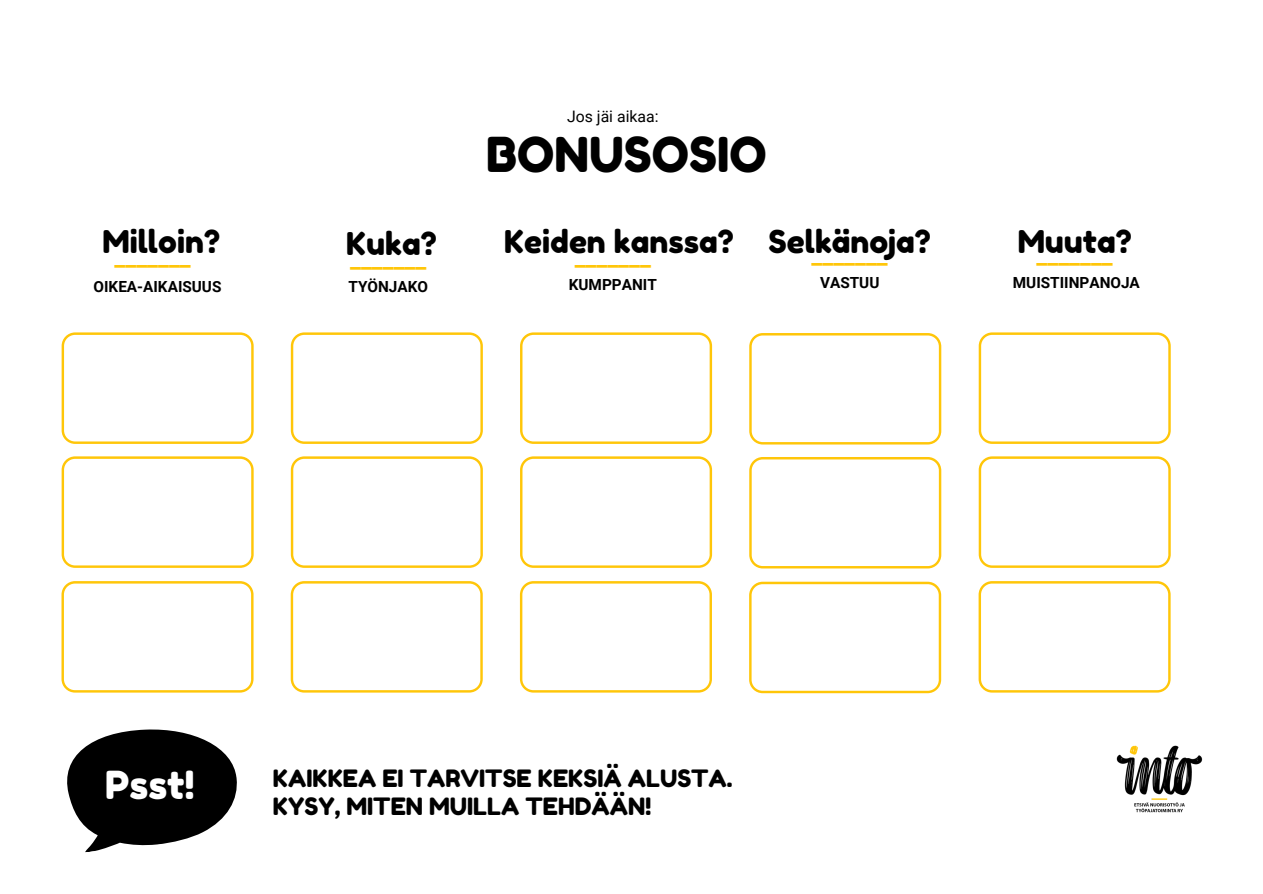
<style>
.page{position:relative;width:1263px;height:894px;background:#fff}
.page>*{position:absolute;margin:0;border:0;box-sizing:border-box;transform-origin:0 0}
.t1{font:48px "Fredoka One";color:#000}
.t2{font:38.55px "Fredoka One";color:#fff}
.t3{font:31.35px "Fredoka One";color:#000}
.t4{font:700 24.45px "Roboto";color:#ffc609}
.t5{font:23.85px/28.2px "Fredoka One";color:#000}
.t6{font:15.75px "Roboto";color:#000}
.t7{font:700 15.3px "Roboto";color:#000}
</style>
<div class="page">
<img style="left:1116px;top:745px;width:87px;height:68px">
<svg style="left:62px;top:332px;width:192px;height:111px"></svg>
<svg style="left:62px;top:456px;width:192px;height:111px"></svg>
<svg style="left:291px;top:332px;width:192px;height:111px"></svg>
<svg style="left:291px;top:456px;width:192px;height:111px"></svg>
<svg style="left:520px;top:332px;width:192px;height:111px"></svg>
<svg style="left:520px;top:456px;width:192px;height:111px"></svg>
<svg style="left:749px;top:333px;width:192px;height:111px"></svg>
<svg style="left:749px;top:457px;width:192px;height:111px"></svg>
<svg style="left:979px;top:332px;width:192px;height:111px"></svg>
<svg style="left:979px;top:456px;width:192px;height:111px"></svg>
<svg style="left:61px;top:581px;width:193px;height:111px"></svg>
<svg style="left:291px;top:581px;width:192px;height:111px"></svg>
<svg style="left:520px;top:581px;width:192px;height:111px"></svg>
<svg style="left:749px;top:581px;width:192px;height:111px"></svg>
<svg style="left:979px;top:581px;width:192px;height:111px"></svg>
<svg style="left:67px;top:729px;width:170px;height:124px"></svg>
<h3 class="t6" style="left:567px;top:107px;width:93px">Jos jäi aikaa:</h3>
<h2 class="t3" style="left:102px;top:222px;width:119px">Milloin?</h2>
<p class="t3" style="left:346px;top:224px;width:92px">Kuka?</p>
<h1 class="t4" style="left:115px;top:242px;width:78px">_______</h1>
<h3 class="t4" style="left:350px;top:244px;width:78px">_______</h3>
<h5 class="t1" style="left:486px;top:125px;width:282px">BONUSOSIO</h5>
<h5 class="t3" style="left:504px;top:222px;width:231px">Keiden kanssa?</h5>
<h3 class="t3" style="left:768px;top:222px;width:164px">Selkänoja?</h3>
<p class="t3" style="left:1018px;top:223px;width:116px">Muuta?</p>
<p class="t4" style="left:575px;top:242px;width:78px">_______</p>
<p class="t4" style="left:812px;top:240px;width:78px">_______</p>
<h5 class="t4" style="left:1037px;top:240px;width:78px">_______</h5>
<p class="t7" style="left:94px;top:278px;width:129px">OIKEA-AIKAISUUS</p>
<p class="t7" style="left:349px;top:278px;width:81px">TYÖNJAKO</p>
<p class="t7" style="left:820px;top:274px;width:61px">VASTUU</p>
<p class="t7" style="left:1013px;top:274px;width:129px">MUISTIINPANOJA</p>
<h3 class="t7" style="left:569px;top:276px;width:90px">KUMPPANIT</h3>
<p class="t2" style="left:105px;top:761px;width:91px">Psst!</p>
<h5 class="t5" style="left:273px;top:763px;width:461px">KAIKKEA EI TARVITSE KEKSIÄ ALUSTA.<br>KYSY, MITEN MUILLA TEHDÄÄN!</h5>
</div>
